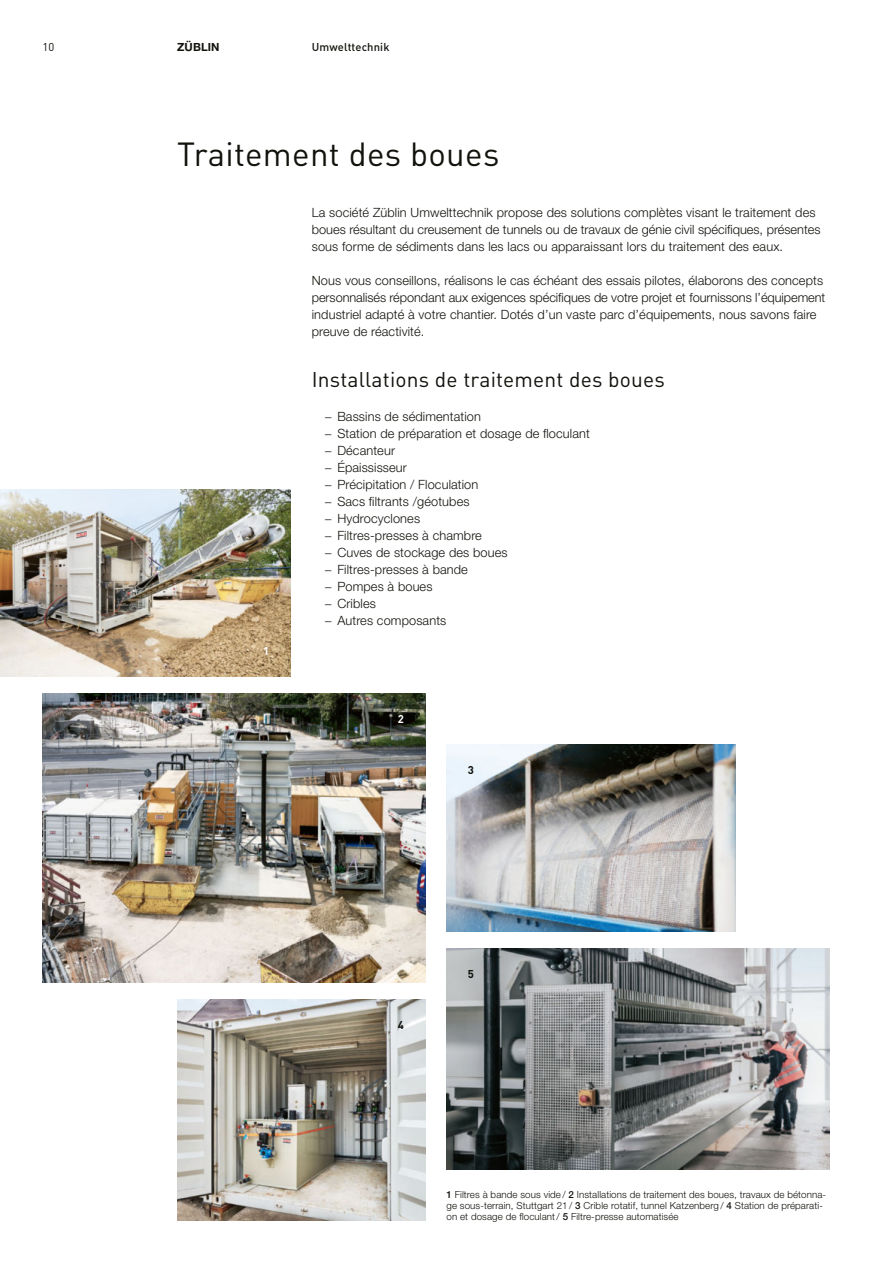
<style>
.page{position:relative;width:893px;height:1263px;background:#fff}
.page>*{position:absolute;margin:0;border:0;box-sizing:border-box;transform-origin:0 0}
.t1{font:33px "DIN Pro";letter-spacing:.01em;color:#12120d}
.t2{font:21px "DIN Pro";letter-spacing:.01em;color:#12120d}
.t3{font:300 12.75px/17px "Helvetica Neue LT Pro";letter-spacing:.01em;color:#12120d}
.t4{font:500 11.25px "DIN Pro";letter-spacing:.01em;color:#12120d}
.t5{font:700 11.25px "Helvetica Neue LT Pro";letter-spacing:.01em;color:#12120d}
.t6{font:700 11.25px "DIN Pro";color:#12120d}
.t7{font:11.25px "DIN Pro";color:#12120d}
.t8{font:700 11.25px "DIN Pro";color:#fff}
.t9{font:300 9.75px/11.2px "Helvetica Neue LT Pro";letter-spacing:.01em;color:#12120d}
.s1{font-weight:500}
</style>
<div class="page">
<img style="left:446px;top:948px;width:383px;height:221px">
<img style="left:446px;top:744px;width:290px;height:187px">
<img style="left:177px;top:999px;width:248px;height:221px">
<img style="left:0;top:489px;width:291px;height:187px">
<img style="left:43px;top:693px;width:382px;height:289px">
<p class="t7" style="left:43px;top:39px;width:13px">10</p>
<p class="t5" style="left:177px;top:40px;width:44px">ZÜBLIN</p>
<p class="t4" style="left:312px;top:39px;width:79px">Umwelttechnik</p>
<h1 class="t1" style="left:177px;top:131px;width:324px">Traitement des boues</h1>
<p class="t8" style="left:263px;top:643px;width:8px">1</p>
<p class="t3" style="left:312px;top:204px;width:510px">La société Züblin Umwelttechnik propose des solutions complètes visant le traitement des boues résultant du creusement de tunnels ou de travaux de génie civil spécifiques, présentes sous forme de sédiments dans les lacs ou apparaissant lors du traitement des eaux.</p>
<p class="t3" style="left:312px;top:272px;width:515px">Nous vous conseillons, réalisons le cas échéant des essais pilotes, élaborons des concepts personnalisés répondant aux exigences spécifiques de votre projet et fournissons l’équipement industriel adapté à votre chantier. Dotés d’un vaste parc d’équipements, nous savons faire preuve de réactivité.</p>
<h2 class="t2" style="left:312px;top:365px;width:355px">Installations de traitement des boues</h2>
<p class="t3" style="left:325px;top:408px;width:267px">− Bassins de sédimentation<br>− Station de préparation et dosage de floculant − Décanteur<br>− Épaississeur<br>− Précipitation / Floculation<br>− Sacs filtrants /géotubes<br>− Hydrocyclones<br>− Filtres-presses à chambre<br>− Cuves de stockage des boues<br>− Filtres-presses à bande<br>− Pompes à boues<br>− Cribles<br>− Autres composants</p>
<p class="t8" style="left:398px;top:711px;width:8px">2</p>
<p class="t6" style="left:468px;top:762px;width:8px">3</p>
<p class="t6" style="left:398px;top:1017px;width:8px">4</p>
<p class="t6" style="left:468px;top:966px;width:8px">5</p>
<p class="t9" style="left:446px;top:1189px;width:381px"><span class="s1">1</span> Filtres à bande sous vide / <span class="s1">2</span> Installations de traitement des boues, travaux de bétonna&shy;ge sous-terrain, Stuttgart 21 / <span class="s1">3</span> Crible rotatif, tunnel Katzenberg / <span class="s1">4</span> Station de préparati&shy;on et dosage de floculant/ <span class="s1">5</span> Filtre-presse automatisée</p>
</div>
